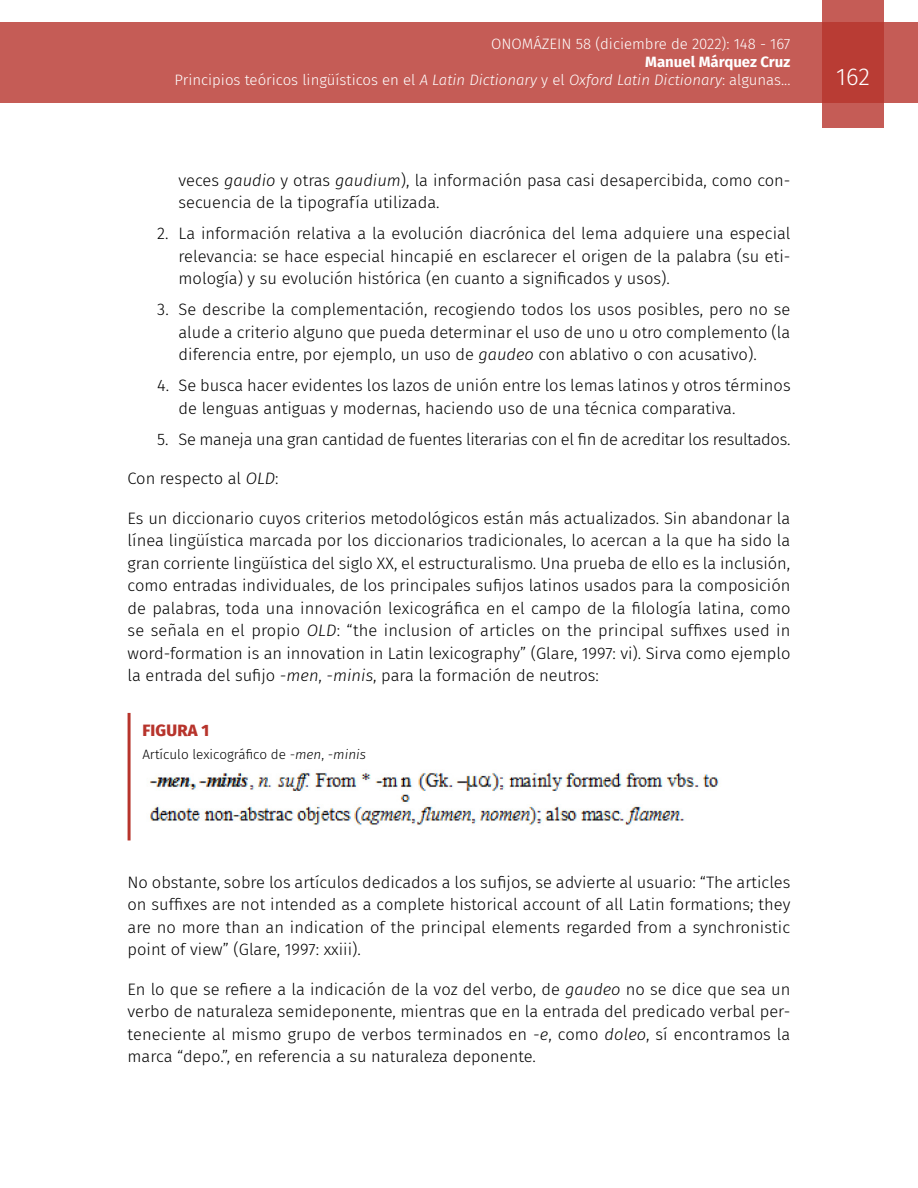
<style>
.page{position:relative;width:918px;height:1188px;background:#fff}
.page>*{position:absolute;margin:0;border:0;box-sizing:border-box;transform-origin:0 0}
.t1{font:300 24px "Fira Sans";color:#fff}
.t2{font:300 16.5px/22.5px "Fira Sans";color:#000;text-align:justify}
.t3{font:300 16.5px "Fira Sans";letter-spacing:-.02em;color:#000}
.t4{font:800 16.5px "Fira Sans";letter-spacing:.01em;color:#b7342c}
.t5{font:300 15px/18px "Fira Sans";color:#fff;text-align:right}
.t6{font:300 13.5px "Fira Sans";color:#000}
.s1{font-weight:700}
.s2{font-style:italic}
</style>
<div class="page">
<div style="left:0;top:23px;width:918px;height:80px;background:#c55c56"></div>
<svg style="left:822px;top:0;width:62px;height:128px;background:#bd4740"></svg>
<hr style="left:128px;top:713px;width:3px;height:127px;background:#b7342c">
<img style="left:150px;top:773px;width:569px;height:52px">
<p class="t5" style="left:491px;top:35px;width:301px">ONOMÁZEIN 58 (diciembre de 2022): 148 - 167</p>
<p class="t5" style="left:175px;top:53px;width:617px"><span class="s1">Manuel Márquez Cruz<br></span>Principios teóricos lingüísticos en el <span class="s2">A Latin Dictionary</span> y el <span class="s2">Oxford Latin Dictionary</span>: algunas...</p>
<p class="t2" style="left:179px;top:168px;width:613px">veces <span class="s2">gaudio</span> y otras <span class="s2">gaudium</span>), la información pasa casi desapercibida, como con&shy;secuencia de la tipografía utilizada.</p>
<p class="t2" style="left:179px;top:222px;width:614px;text-indent:-21px">2. La información relativa a la evolución diacrónica del lema adquiere una especial relevancia: se hace especial hincapié en esclarecer el origen de la palabra (su eti&shy;mología) y su evolución histórica (en cuanto a significados y usos).</p>
<p class="t2" style="left:179px;top:298px;width:613px;text-indent:-21px">3. Se describe la complementación, recogiendo todos los usos posibles, pero no se alude a criterio alguno que pueda determinar el uso de uno u otro complemento (la diferencia entre, por ejemplo, un uso de <span class="s2">gaudeo</span> con ablativo o con acusativo).</p>
<p class="t2" style="left:179px;top:374px;width:614px;text-indent:-21px">4. Se busca hacer evidentes los lazos de unión entre los lemas latinos y otros términos de lenguas antiguas y modernas, haciendo uso de una técnica comparativa.</p>
<p class="t3" style="left:157px;top:427px;width:635px">5. Se maneja una gran cantidad de fuentes literarias con el fin de acreditar los resultados.</p>
<p class="t2" style="left:128px;top:467px;width:153px">Con respecto al <span class="s2">OLD</span>:</p>
<p class="t2" style="left:128px;top:506px;width:665px">Es un diccionario cuyos criterios metodológicos están más actualizados. Sin abandonar la línea lingüística marcada por los diccionarios tradicionales, lo acercan a la que ha sido la gran corriente lingüística del siglo XX, el estructuralismo. Una prueba de ello es la inclusión, como entradas individuales, de los principales sufijos latinos usados para la composición de palabras, toda una innovación lexicográfica en el campo de la filología latina, como se señala en el propio <span class="s2">OLD</span>: “the inclusion of articles on the principal suffixes used in word-formation is an innovation in Latin lexicography” (Glare, 1997: vi). Sirva como ejemplo la entrada del sufijo <span class="s2">-men</span>, <span class="s2">-minis</span>, para la formación de neutros:</p>
<p class="t4" style="left:142px;top:715px;width:68px">FIGURA 1</p>
<p class="t6" style="left:142px;top:744px;width:225px">Artículo lexicográfico de <span class="s2">-men</span>, <span class="s2">-minis</span></p>
<p class="t2" style="left:128px;top:871px;width:664px">No obstante, sobre los artículos dedicados a los sufijos, se advierte al usuario: “The articles on suffixes are not intended as a complete historical account of all Latin formations; they are no more than an indication of the principal elements regarded from a synchronistic point of view” (Glare, 1997: xxiii).</p>
<p class="t2" style="left:128px;top:978px;width:664px">En lo que se refiere a la indicación de la voz del verbo, de <span class="s2">gaudeo</span> no se dice que sea un verbo de naturaleza semideponente, mientras que en la entrada del predicado verbal per&shy;teneciente al mismo grupo de verbos terminados en <span class="s2">-e</span>, como <span class="s2">doleo</span>, sí encontramos la marca “depo.”, en referencia a su naturaleza deponente.</p>
<h1 class="t1" style="left:836px;top:60px;width:35px">162</h1>
</div>
